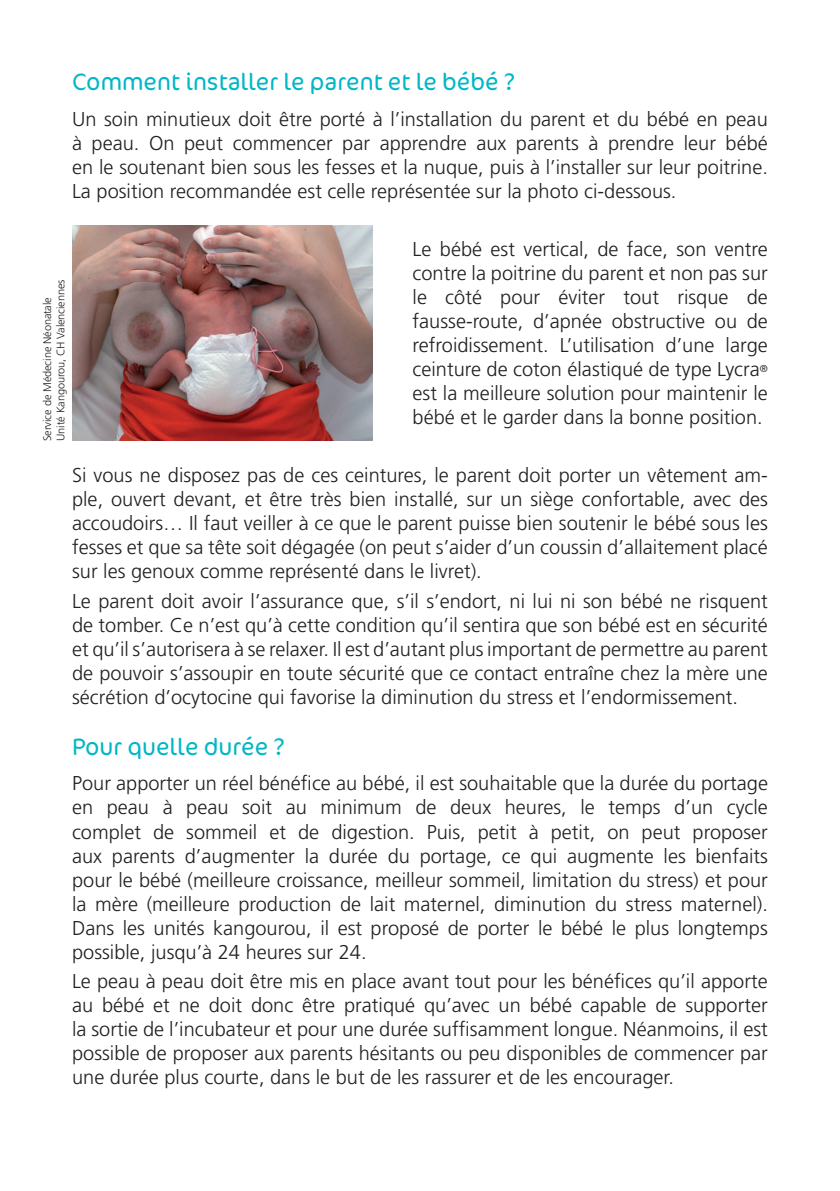
<style>
.page{position:relative;width:840px;height:1191px;background:#fff}
.page>*{position:absolute;margin:0;border:0;box-sizing:border-box;transform-origin:0 0}
.t1{font:300 24px "Cocon";color:#00b7c5}
.t2{font:300 20px/24px "Frutiger";color:#231f20;text-align:justify}
.t3{font:300 11px "Frutiger";letter-spacing:-.01em;color:#231f20}
</style>
<div class="page">
<img style="left:72px;top:225px;width:300px;height:215px">
<p class="t1" style="left:72px;top:68px;width:444px">Comment installer le parent et le bébé ?</p>
<p class="t2" style="left:72px;top:107px;width:697px">Un soin minutieux doit être porté à l’installation du parent et du bébé en peau à peau. On peut commencer par apprendre aux parents à prendre leur bébé en le soutenant bien sous les fesses et la nuque, puis à l’installer sur leur poitrine.<br>La position recommandée est celle représentée sur la photo ci-dessous.</p>
<p class="t2" style="left:412px;top:237px;width:356px">Le bébé est vertical, de face, son ventre contre la poitrine du parent et non pas sur le côté pour éviter tout risque de fausse-route, d’apnée obstructive ou de refroidissement. L’utilisation d’une large ceinture de coton élastiqué de type Lycra<sup>® </sup>est la meilleure solution pour maintenir le bébé et le garder dans la bonne position.</p>
<p class="t2" style="left:72px;top:463px;width:697px">Si vous ne disposez pas de ces ceintures, le parent doit porter un vêtement am&shy;ple, ouvert devant, et être très bien installé, sur un siège confortable, avec des accoudoirs… Il faut veiller à ce que le parent puisse bien soutenir le bébé sous les fesses et que sa tête soit dégagée (on peut s’aider d’un coussin d’allaitement placé sur les genoux comme représenté dans le livret).</p>
<p class="t2" style="left:72px;top:588px;width:697px">Le parent doit avoir l’assurance que, s’il s’endort, ni lui ni son bébé ne risquent de tomber. Ce n’est qu’à cette condition qu’il sentira que son bébé est en sécurité et qu’il s’autorisera à se relaxer. Il est d’autant plus important de permettre au parent de pouvoir s’assoupir en toute sécurité que ce contact entraîne chez la mère une sécrétion d’ocytocine qui favorise la diminution du stress et l’endormissement.</p>
<p class="t1" style="left:72px;top:733px;width:214px">Pour quelle durée ?</p>
<p class="t2" style="left:72px;top:771px;width:697px">Pour apporter un réel bénéfice au bébé, il est souhaitable que la durée du portage en peau à peau soit au minimum de deux heures, le temps d’un cycle complet de sommeil et de digestion. Puis, petit à petit, on peut proposer aux parents d’augmenter la durée du portage, ce qui augmente les bienfaits pour le bébé (meilleure croissance, meilleur sommeil, limitation du stress) et pour la mère (meilleure production de lait maternel, diminution du stress maternel).<br>Dans les unités kangourou, il est proposé de porter le bébé le plus longtemps possible, jusqu’à 24 heures sur 24.</p>
<p class="t2" style="left:72px;top:969px;width:696px">Le peau à peau doit être mis en place avant tout pour les bénéfices qu’il apporte au bébé et ne doit donc être pratiqué qu’avec un bébé capable de supporter la sortie de l’incubateur et pour une durée suffisamment longue. Néanmoins, il est possible de proposer aux parents hésitants ou peu disponibles de commencer par une durée plus courte, dans le but de les rassurer et de les encourager.</p>
<p class="t3" style="left:54px;top:441px;width:163px;rotate:-90deg">Unité Kangourou, CH Valenciennes</p>
<p class="t3" style="left:41px;top:441px;width:145px;rotate:-90deg">Service de Médecine Néonatale</p>
</div>
